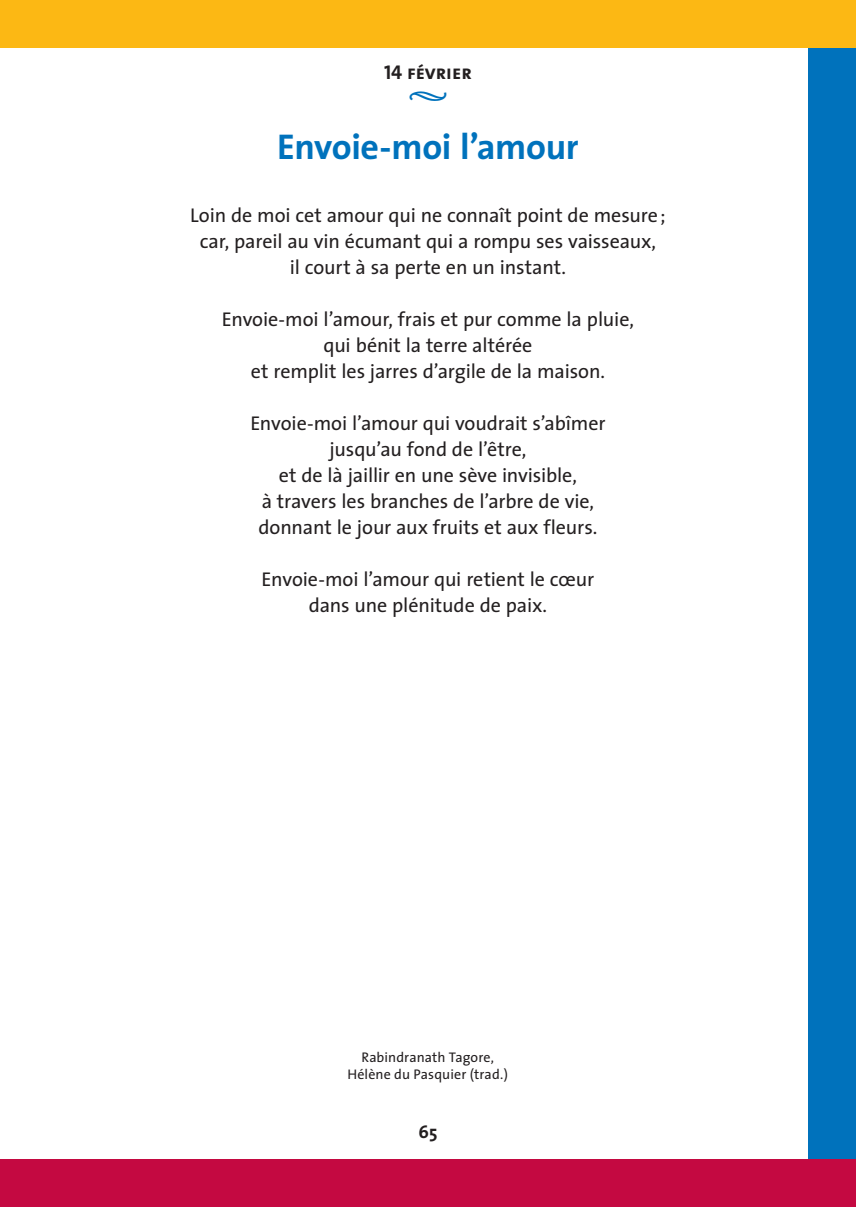
<style>
.page{position:relative;width:856px;height:1207px;background:#fff}
.page>*{position:absolute;margin:0;border:0;box-sizing:border-box;transform-origin:0 0}
.titre_prière_rouge{font:700 36px "The Sans";letter-spacing:-.01em;color:#0072bc}
.prière_normal{font:20px "The Sans";letter-spacing:-.005em;color:#231f20}
.t1{font:20px "The Sans Bold Caps";color:#231f20}
.t2{font:20px "The Sans Semi Bold Expert";color:#0072bc}
.t3{font:700 18px "The Sans";color:#231f20}
.prière_normal-2{font:14px "The Sans";letter-spacing:.005em;color:#231f20}
</style>
<div class="page">
<div style="left:807px;top:0;width:48px;height:1207px;background:#0072bc"></div>
<div style="left:0;top:1159px;width:855px;height:48px;background:#c40941"></div>
<div style="left:0;top:0;width:855px;height:48px;background:#fcb814"></div>
<p class="t1" style="left:384px;top:56px;width:89px">14 février</p>
<p class="t2" style="left:408px;top:78px;width:40px">Ÿ</p>
<p class="titre_prière_rouge" style="left:277px;top:116px;width:303px">Envoie-moi l’amour</p>
<p class="prière_normal" style="left:190px;top:198px;width:476px">Loin de moi cet amour qui ne connaît point de mesure;</p>
<p class="prière_normal" style="left:200px;top:224px;width:457px">car, pareil au vin écumant qui a rompu ses vaisseaux,</p>
<p class="prière_normal" style="left:290px;top:250px;width:277px">il court à sa perte en un instant.</p>
<p class="prière_normal" style="left:222px;top:302px;width:413px">Envoie-moi l’amour, frais et pur comme la pluie,</p>
<p class="prière_normal" style="left:323px;top:328px;width:210px">qui bénit la terre altérée</p>
<p class="prière_normal" style="left:251px;top:354px;width:355px">et remplit les jarres d’argile de la maison.</p>
<p class="prière_normal" style="left:250px;top:406px;width:356px">Envoie-moi l’amour qui voudrait s’abîmer</p>
<p class="prière_normal" style="left:329px;top:432px;width:198px">jusqu’au fond de l’être,</p>
<p class="prière_normal" style="left:279px;top:458px;width:299px">et de là jaillir en une sève invisible,</p>
<p class="prière_normal" style="left:261px;top:484px;width:334px">à travers les branches de l’arbre de vie,</p>
<p class="prière_normal" style="left:258px;top:510px;width:340px">donnant le jour aux fruits et aux fleurs.</p>
<p class="prière_normal" style="left:261px;top:562px;width:334px">Envoie-moi l’amour qui retient le cœur</p>
<p class="prière_normal" style="left:308px;top:588px;width:240px">dans une plénitude de paix.</p>
<p class="prière_normal-2" style="left:361px;top:1045px;width:134px">Rabindranath Tagore,</p>
<p class="prière_normal-2" style="left:347px;top:1062px;width:162px">Hélène du Pasquier (trad.)</p>
<p class="t3" style="left:418px;top:1117px;width:20px">65</p>
</div>
